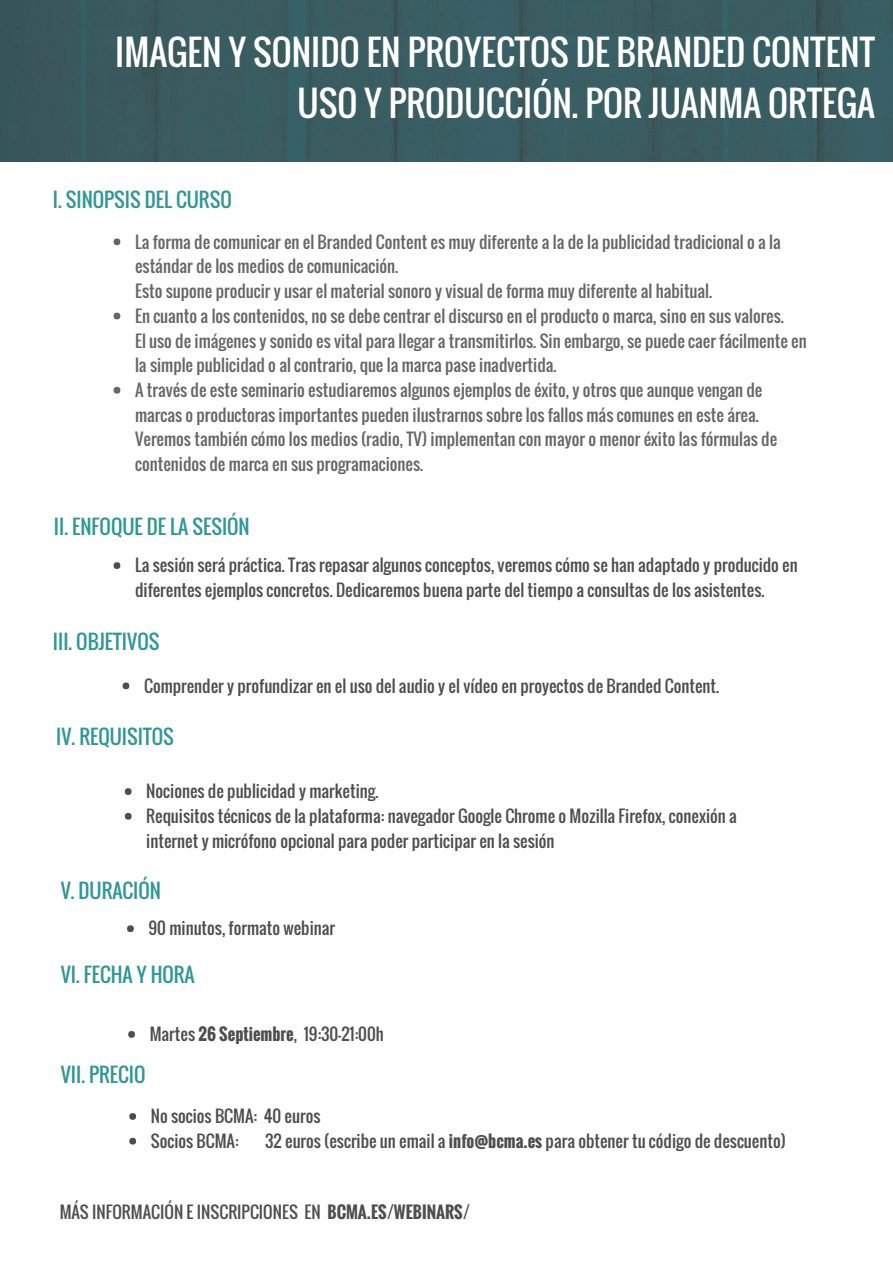
<style>
.page{position:relative;width:893px;height:1263px;background:#fff}
.page>*{position:absolute;margin:0;border:0;box-sizing:border-box;transform-origin:0 0}
.t1{font:34.65px/51.8px "Oswald";color:#fff;text-align:right}
.t2{font:19.8px "Oswald";color:#309796}
.t3{font:16.5px/24.8px "Oswald";color:#666}
.t4{font:16.5px/24.8px "Oswald";color:#000}
.s1{font-weight:700}
</style>
<div class="page">
<div style="left:127px;top:925px;width:7px;height:7px;background:#4d4d4d;border-radius:50%"></div>
<div style="left:0;top:0;width:892px;height:162px;background:#395c60"></div>
<div style="left:123px;top:682px;width:6px;height:7px;background:#4d4d4d;border-radius:50%"></div>
<div style="left:129px;top:1113px;width:7px;height:7px;background:#4d4d4d;border-radius:50%"></div>
<div style="left:129px;top:1138px;width:7px;height:6px;background:#4d4d4d;border-radius:50%"></div>
<div style="left:128px;top:1031px;width:7px;height:7px;background:#4d4d4d;border-radius:50%"></div>
<div style="left:125px;top:788px;width:7px;height:7px;background:#4d4d4d;border-radius:50%"></div>
<div style="left:125px;top:813px;width:7px;height:7px;background:#4d4d4d;border-radius:50%"></div>
<div style="left:114px;top:562px;width:6px;height:7px;background:#4d4d4d;border-radius:50%"></div>
<div style="left:114px;top:238px;width:6px;height:7px;background:#666;border-radius:50%"></div>
<svg style="left:114px;top:313px;width:6px;height:6px"></svg>
<div style="left:114px;top:387px;width:6px;height:7px;background:#666;border-radius:50%"></div>
<h1 class="t1" style="left:115px;top:25px;width:761px">IMAGEN Y SONIDO EN PROYECTOS DE BRANDED CONTENT<br>USO Y PRODUCCIÓN. POR JUANMA ORTEGA</h1>
<p class="t2" style="left:53px;top:184px;width:180px">I. SINOPSIS DEL CURSO</p>
<p class="t3" style="left:135px;top:229px;width:673px">La forma de comunicar en el Branded Content es muy diferente a la de la publicidad tradicional o a la estándar de los medios de comunicación.<br>Esto supone producir y usar el material sonoro y visual de forma muy diferente al habitual.<br>En cuanto a los contenidos, no se debe centrar el discurso en el producto o marca, sino en sus valores.<br>El uso de imágenes y sonido es vital para llegar a transmitirlos. Sin embargo, se puede caer fácilmente en la simple publicidad o al contrario, que la marca pase inadvertida.<br>A través de este seminario estudiaremos algunos ejemplos de éxito, y otros que aunque vengan de marcas o productoras importantes pueden ilustrarnos sobre los fallos más comunes en este área.<br>Veremos también cómo los medios (radio, TV) implementan con mayor o menor éxito las fórmulas de contenidos de marca en sus programaciones.</p>
<p class="t2" style="left:54px;top:512px;width:197px">II. ENFOQUE DE LA SESIÓN</p>
<p class="t4" style="left:135px;top:552px;width:664px">La sesión será práctica. Tras repasar algunos conceptos, veremos cómo se han adaptado y producido en diferentes ejemplos concretos. Dedicaremos buena parte del tiempo a consultas de los asistentes.</p>
<p class="t2" style="left:53px;top:626px;width:108px">III. OBJETIVOS</p>
<p class="t4" style="left:144px;top:673px;width:576px">Comprender y profundizar en el uso del audio y el vídeo en proyectos de Branded Content.</p>
<p class="t2" style="left:56px;top:722px;width:119px">IV. REQUISITOS</p>
<p class="t4" style="left:146px;top:778px;width:592px">Nociones de publicidad y marketing.<br>Requisitos técnicos de la plataforma: navegador Google Chrome o Mozilla Firefox, conexión a internet y micrófono opcional para poder participar en la sesión</p>
<p class="t2" style="left:61px;top:876px;width:102px">V. DURACIÓN</p>
<p class="t4" style="left:148px;top:916px;width:188px">90 minutos, formato webinar</p>
<p class="t2" style="left:61px;top:959px;width:135px">VI. FECHA Y HORA</p>
<p class="t4" style="left:150px;top:1021px;width:235px">Martes <span class="s1">26 Septiembre</span>, 19:30-21:00h</p>
<p class="t2" style="left:61px;top:1059px;width:86px">VII. PRECIO</p>
<p class="t4" style="left:151px;top:1103px;width:171px">No socios BCMA: 40 euros<br>Socios BCMA:</p>
<p class="t4" style="left:265px;top:1128px;width:522px">32 euros (escribe un email a <span class="s1">info@bcma.es</span> para obtener tu código de descuento)</p>
<p class="t4" style="left:60px;top:1199px;width:412px">MÁS INFORMACIÓN E INSCRIPCIONES EN <span class="s1">BCMA.ES/WEBINARS/</span></p>
</div>
